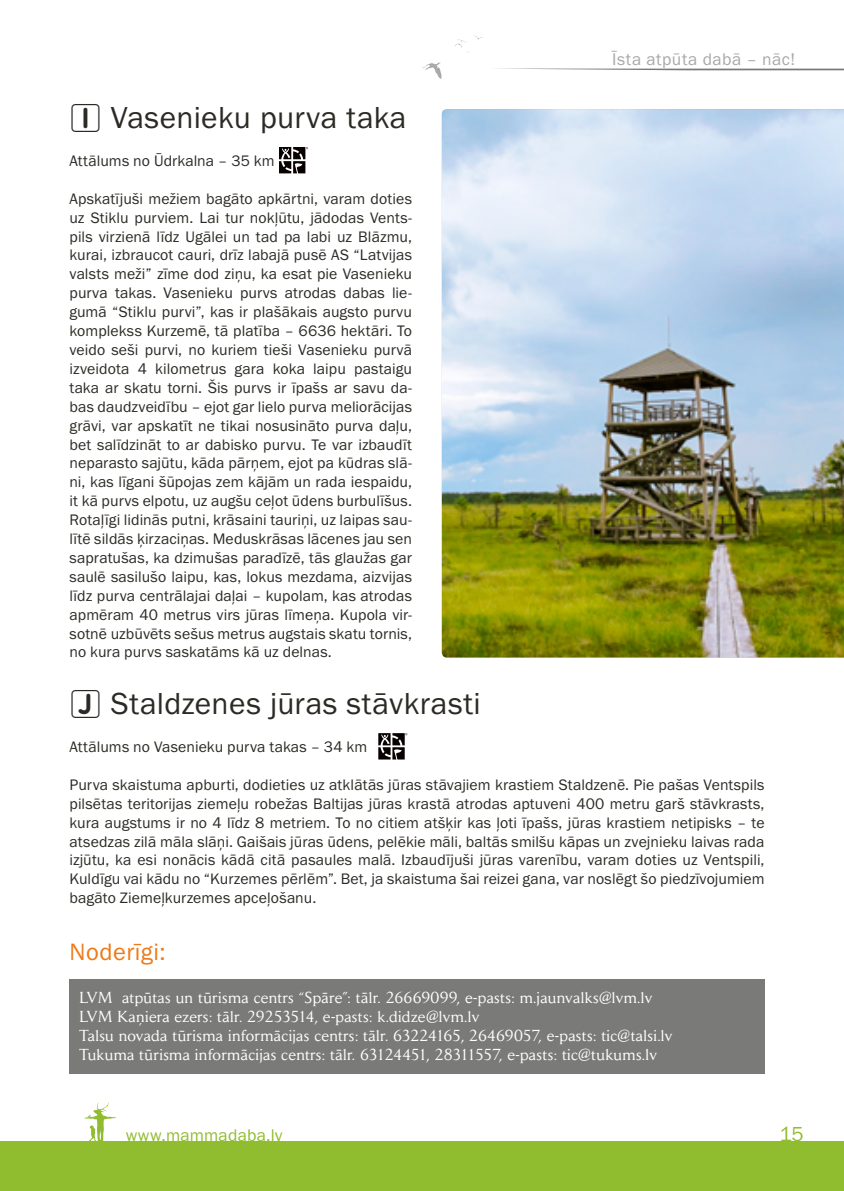
<style>
.page{position:relative;width:844px;height:1191px;background:#fff}
.page>*{position:absolute;margin:0;border:0;box-sizing:border-box;transform-origin:0 0}
.t1{font:31.5px "Franklin Gothic";letter-spacing:.01em;color:#2c2a25}
.t2{font:24.5px "Franklin Gothic";letter-spacing:.02em;color:#ee7a19}
.t3{font:21px "Franklin Gothic";color:#90bd2f}
.t4{font:17.5px "Franklin Gothic";letter-spacing:.03em;color:#a8a9a8}
.t5{font:17.5px "Franklin Gothic";letter-spacing:.01em;color:#90bd2f}
.t6{font:15.75px/18.9px "Franklin Gothic";letter-spacing:.005em;color:#2c2a25;text-align:justify}
.t7{font:15.75px/18.9px "Daily News";letter-spacing:.02em;color:#fff}
.s1{font-family:"Mamma Daba Picto";font-size:35px}
</style>
<div class="page">
<svg style="left:543px;top:69px;width:300px;height:1px"></svg>
<div style="left:0;top:1141px;width:843px;height:50px;background:#90bd2f"></div>
<img style="left:441px;top:109px;width:402px;height:548px">
<svg style="left:84px;top:1102px;width:32px;height:39px"></svg>
<svg style="left:422px;top:62px;width:19px;height:17px"></svg>
<svg style="left:455px;top:35px;width:28px;height:18px"></svg>
<div style="left:69px;top:979px;width:695px;height:94px;background:#7a7b79"></div>
<svg style="left:279px;top:147px;width:29px;height:26px"></svg>
<svg style="left:378px;top:733px;width:29px;height:26px"></svg>
<h1 class="t1" style="left:69px;top:98px;width:338px"><span class="s1">i</span> Vasenieku purva taka</h1>
<p class="t6" style="left:69px;top:151px;width:207px">Attālums no Ūdrkalna – 35 km</p>
<p class="t6" style="left:69px;top:189px;width:344px">Apskatījuši mežiem bagāto apkārtni, varam doties uz Stiklu purviem. Lai tur nokļūtu, jādodas Vents&shy;pils virzienā līdz Ugālei un tad pa labi uz Blāzmu, kurai, izbraucot cauri, drīz labajā pusē AS “Latvijas valsts meži” zīme dod ziņu, ka esat pie Vasenieku purva takas. Vasenieku purvs atrodas dabas lie&shy;gumā “Stiklu purvi”, kas ir plašākais augsto purvu komplekss Kurzemē, tā platība – 6636 hektāri. To veido seši purvi, no kuriem tieši Vasenieku purvā izveidota 4 kilometrus gara koka laipu pastaigu taka ar skatu torni. Šis purvs ir īpašs ar savu da&shy;bas daudzveidību – ejot gar lielo purva meliorācijas grāvi, var apskatīt ne tikai nosusināto purva daļu, bet salīdzināt to ar dabisko purvu. Te var izbaudīt neparasto sajūtu, kāda pārņem, ejot pa kūdras slā&shy;ni, kas līgani šūpojas zem kājām un rada iespaidu, it kā purvs elpotu, uz augšu ceļot ūdens burbulīšus.<br>Rotaļīgi lidinās putni, krāsaini tauriņi, uz laipas sau&shy;lītē sildās ķirzaciņas. Meduskrāsas lācenes jau sen sapratušas, ka dzimušas paradīzē, tās glaužas gar saulē sasilušo laipu, kas, lokus mezdama, aizvijas līdz purva centrālajai daļai – kupolam, kas atrodas apmēram 40 metrus virs jūras līmeņa. Kupola vir&shy;sotnē uzbūvēts sešus metrus augstais skatu tornis, no kura purvs saskatāms kā uz delnas.</p>
<h1 class="t1" style="left:69px;top:684px;width:412px"><span class="s1">j</span> Staldzenes jūras stāvkrasti</h1>
<p class="t4" style="left:612px;top:48px;width:184px">Īsta atpūta dabā – nāc!</p>
<p class="t6" style="left:69px;top:737px;width:299px">Attālums no Vasenieku purva takas – 34 km</p>
<p class="t6" style="left:69px;top:775px;width:696px">Purva skaistuma apburti, dodieties uz atklātās jūras stāvajiem krastiem Staldzenē. Pie pašas Ventspils pilsētas teritorijas ziemeļu robežas Baltijas jūras krastā atrodas aptuveni 400 metru garš stāvkrasts, kura augstums ir no 4 līdz 8 metriem. To no citiem atšķir kas ļoti īpašs, jūras krastiem netipisks – te atsedzas zilā māla slāņi. Gaišais jūras ūdens, pelēkie māli, baltās smilšu kāpas un zvejnieku laivas rada izjūtu, ka esi nonācis kādā citā pasaules malā. Izbaudījuši jūras varenību, varam doties uz Ventspili, Kuldīgu vai kādu no “Kurzemes pērlēm”. Bet, ja skaistuma šai reizei gana, var noslēgt šo piedzīvojumiem bagāto Ziemeļkurzemes apceļošanu.</p>
<h2 class="t2" style="left:69px;top:936px;width:97px">Noderīgi:</h2>
<p class="t7" style="left:79px;top:988px;width:594px">LVM atpūtas un tūrisma centrs “Spāre”: tālr. 26669099, e-pasts: m.jaunvalks@lvm.lv LVM Kaņiera ezers: tālr. 29253514, e-pasts: k.didze@lvm.lv<br>Talsu novada tūrisma informācijas centrs: tālr. 63224165, 26469057, e-pasts: tic@talsi.lv Tukuma tūrisma informācijas centrs: tālr. 63124451, 28311557, e-pasts: tic@tukums.lv</p>
<p class="t5" style="left:126px;top:1124px;width:158px">www.mammadaba.lv</p>
<h3 class="t3" style="left:779px;top:1121px;width:26px">15</h3>
</div>
